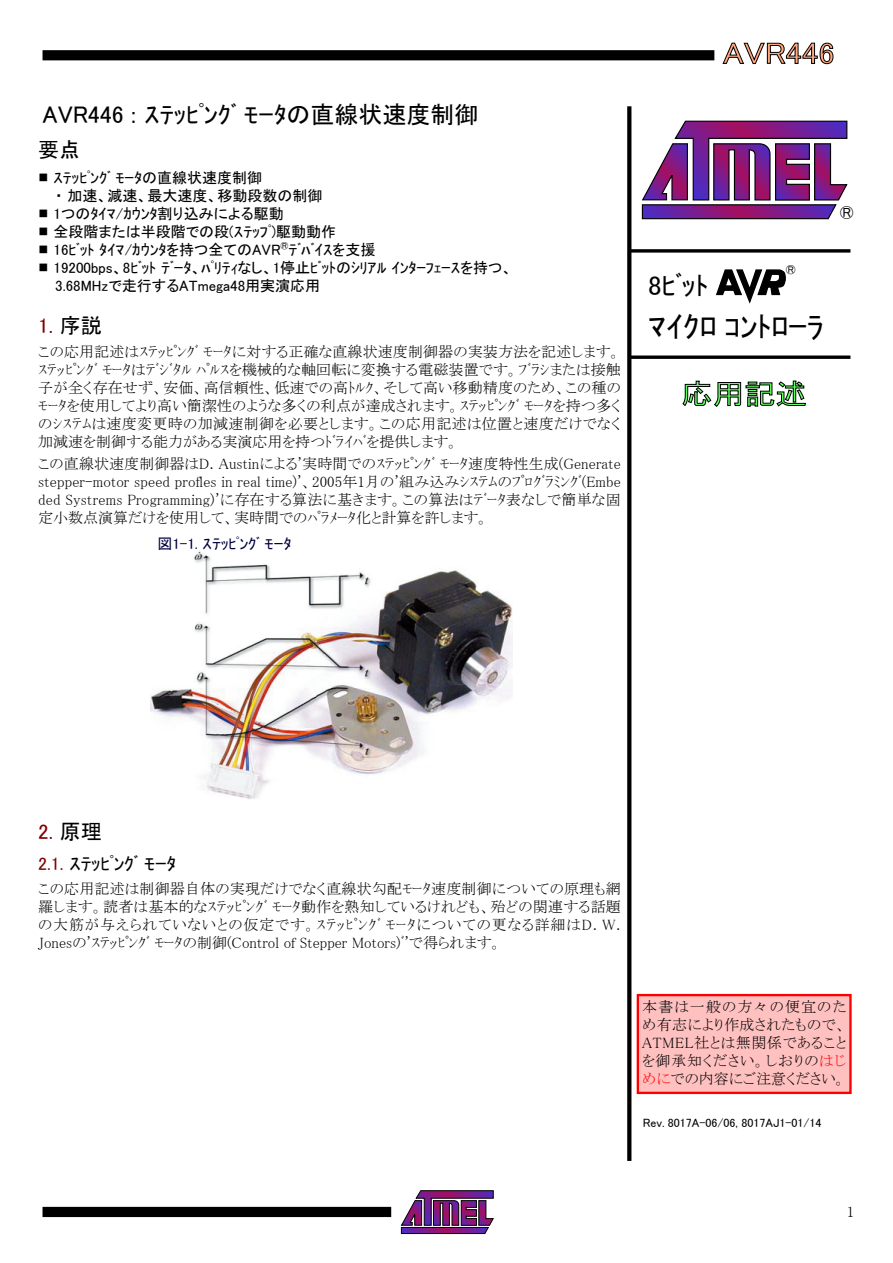
<style>
.page{position:relative;width:893px;height:1263px;background:#fff}
.page>*{position:absolute;margin:0;border:0;box-sizing:border-box;transform-origin:0 0}
.t1{font:30px "MS P Gothic";color:#000}
.t2{font:30px "MS P Gothic";color:#ffa880;scale:1.1 1}
.t3{font:28.5px "MS P Gothic";color:#60ff60;scale:1.1 1}
.t4{font:27px "MS P Gothic";color:#000}
.t5{font:24px "MS P Gothic";color:#000}
.t6{font:21px "MS P Gothic";color:#800000}
.t7{font:21px "MS P Gothic";color:#000}
.t8{font:18px "MS P Gothic";color:#000}
.t9{font:15px/18px "MS P Mincho";color:#000;text-align:justify}
.t10{font:15px/18px "MS P Gothic";color:#000}
.t11{font:15px "MS P Gothic";color:#000040}
.t12{font:12px "MS P Gothic";color:#000}
.s1{font-size:10.5px}
.s2{color:#000}
.s3{color:#800000}
.s4{color:#f00}
</style>
<div class="page">
<svg style="left:641px;top:120px;width:207px;height:100px"></svg>
<svg style="left:716px;top:269px;width:70px;height:35px"></svg>
<svg style="left:631px;top:355px;width:219px;height:4px"></svg>
<svg style="left:631px;top:249px;width:219px;height:4px"></svg>
<svg style="left:627px;top:106px;width:4px;height:1055px;fill:#000"></svg>
<svg style="left:682px;top:381px;width:124px;height:26px"></svg>
<svg style="left:401px;top:1190px;width:93px;height:44px"></svg>
<div style="left:43px;top:1207px;width:348px;height:10px;background:#000"></div>
<div style="left:43px;top:50px;width:671px;height:10px;background:#000"></div>
<svg style="left:723px;top:43px;width:110px;height:21px"></svg>
<div style="left:638px;top:995px;width:212px;height:98px;background:#ffc0c0"></div>
<div style="left:637px;top:994px;width:215px;height:100px;border:2px solid #f00"></div>
<img style="left:151px;top:551px;width:361px;height:248px">
<h3 class="t5" style="left:43px;top:103px;width:438px">AVR446 : ｽﾃｯﾋﾟﾝｸﾞ ﾓｰﾀの直線状速度制御</h3>
<h3 class="t7" style="left:38px;top:139px;width:43px">要点</h3>
<p class="t10" style="left:55px;top:168px;width:269px;text-indent:-17px"><span class="s1">■</span> ｽﾃｯﾋﾟﾝｸﾞ ﾓｰﾀの直線状速度制御<br>・ 加速、減速、最大速度、移動段数の制御</p>
<p class="t10" style="left:38px;top:204px;width:247px"><span class="s1">■</span> 1つのﾀｲﾏ/ｶｳﾝﾀ割り込みによる駆動</p>
<p class="t10" style="left:38px;top:222px;width:299px"><span class="s1">■</span> 全段階または半段階での段(ｽﾃｯﾌﾟ)駆動動作</p>
<p class="t10" style="left:38px;top:240px;width:339px"><span class="s1">■</span> 16ﾋﾞｯﾄ ﾀｲﾏ/ｶｳﾝﾀを持つ全てのAVR<sup>®</sup>ﾃﾞﾊﾞｲｽを支援</p>
<p class="t10" style="left:55px;top:258px;width:459px;text-indent:-17px"><span class="s1">■</span> 19200bps、8ﾋﾞｯﾄ ﾃﾞｰﾀ、ﾊﾟﾘﾃｨなし、1停止ﾋﾞｯﾄのｼﾘｱﾙ ｲﾝﾀｰﾌｪｰｽを持つ、<br>3.68MHzで走行するATmega48用実演応用</p>
<h3 class="t6" style="left:38px;top:315px;width:65px">1. <span class="s2">序説</span></h3>
<p class="t9" style="left:38px;top:342px;width:584px">この応用記述はｽﾃｯﾋﾟﾝｸﾞ ﾓｰﾀに対する正確な直線状速度制御器の実装方法を記述します。ｽﾃｯﾋﾟﾝｸﾞ ﾓｰﾀはﾃﾞｼﾞﾀﾙ ﾊﾟﾙｽを機械的な軸回転に変換する電磁装置です。ﾌﾞﾗｼまたは接触子が全く存在せず、安価、高信頼性、低速での高ﾄﾙｸ、そして高い移動精度のため、この種のﾓｰﾀを使用してより高い簡潔性のような多くの利点が達成されます。ｽﾃｯﾋﾟﾝｸﾞ ﾓｰﾀを持つ多くのｼｽﾃﾑは速度変更時の加減速制御を必要とします。この応用記述は位置と速度だけでなく加減速を制御する能力がある実演応用を持つﾄﾞﾗｲﾊﾞを提供します。</p>
<p class="t9" style="left:38px;top:455px;width:584px">この直線状速度制御器はD. Austinによる'実時間でのｽﾃｯﾋﾟﾝｸﾞ ﾓｰﾀ速度特性生成(Generate stepper-motor speed profles in real time)'、2005年1月の'組み込みｼｽﾃﾑのﾌﾟﾛｸﾞﾗﾐﾝｸﾞ(Embe ded Systrems Programming)'に存在する算法に基きます。この算法はﾃﾞｰﾀ表なしで簡単な固定小数点演算だけを使用して、実時間でのﾊﾟﾗﾒｰﾀ化と計算を許します。</p>
<p class="t11" style="left:157px;top:536px;width:135px">図1-1. ｽﾃｯﾋﾟﾝｸﾞ ﾓｰﾀ</p>
<h1 class="t2" style="left:723px;top:38px;width:103px">AVR446</h1>
<h3 class="t7" style="left:840px;top:202px;width:16px">®</h3>
<p class="t10" style="left:786px;top:261px;width:12px">®</p>
<h3 class="t4" style="left:648px;top:271px;width:62px">8ﾋﾞｯﾄ</h3>
<h1 class="t1" style="left:648px;top:311px;width:177px">ﾏｲｸﾛ ｺﾝﾄﾛｰﾗ</h1>
<h2 class="t3" style="left:681px;top:379px;width:116px">応用記述</h2>
<h3 class="t6" style="left:38px;top:821px;width:65px">2. <span class="s2">原理</span></h3>
<p class="t8" style="left:38px;top:855px;width:139px"><span class="s3">2.1.</span> ｽﾃｯﾋﾟﾝｸﾞ ﾓｰﾀ</p>
<p class="t9" style="left:38px;top:880px;width:584px">この応用記述は制御器自体の実現だけでなく直線状勾配ﾓｰﾀ速度制御についての原理も網羅します。読者は基本的なｽﾃｯﾋﾟﾝｸﾞ ﾓｰﾀ動作を熟知しているけれども、殆どの関連する話題の大筋が与えられていないとの仮定です。ｽﾃｯﾋﾟﾝｸﾞ ﾓｰﾀについての更なる詳細はD. W.<br>Jonesの'ｽﾃｯﾋﾟﾝｸﾞ ﾓｰﾀの制御(Control of Stepper Motors)ﾞ'で得られます。</p>
<p class="t9" style="left:642px;top:998px;width:206px">本書は一般の方々の便宜のため有志により作成されたもので、ATMEL社とは無関係であることを御承知ください。しおりの<span class="s4">はじめに</span>での内容にご注意ください。</p>
<p class="t12" style="left:643px;top:1116px;width:180px">Rev. 8017A-06/06, 8017AJ1-01/14</p>
<p class="t9" style="left:847px;top:1202px;width:9px">1</p>
</div>
